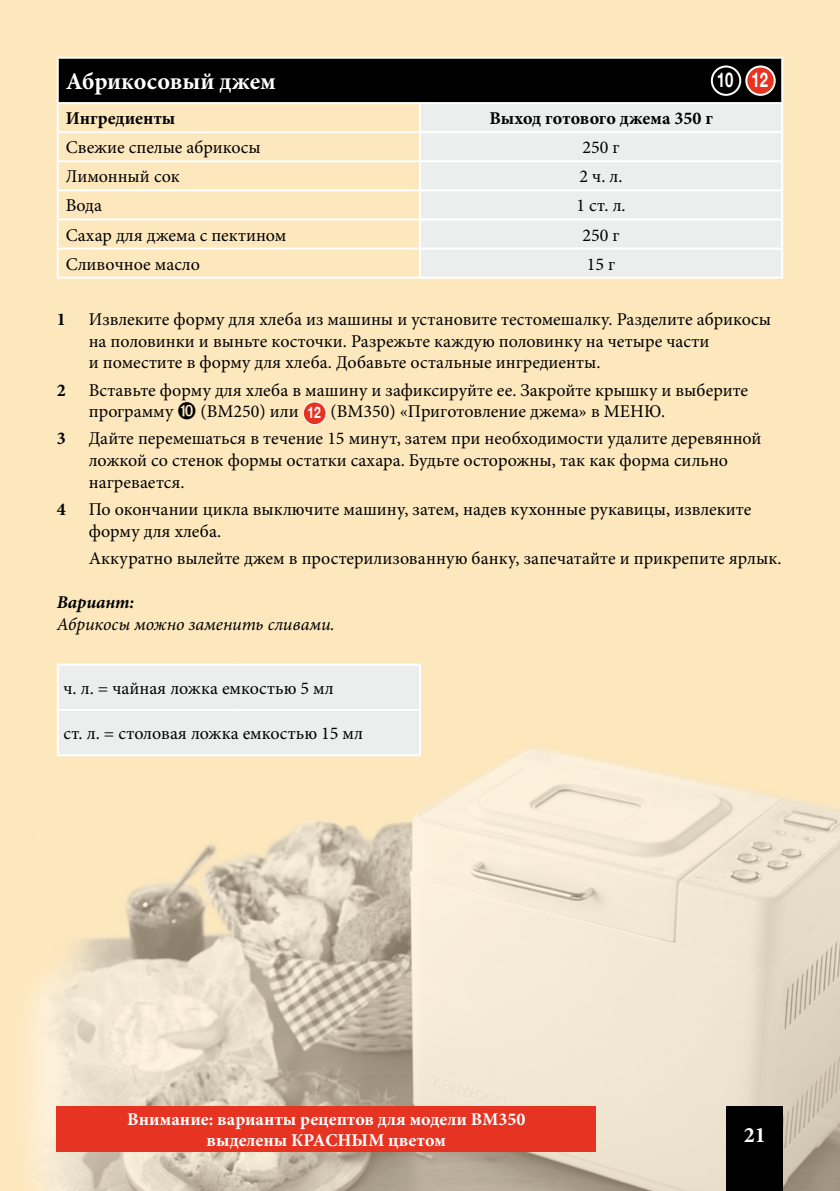
<style>
.page{position:relative;width:840px;height:1191px;background:#fff}
.page>*{position:absolute;margin:0;border:0;box-sizing:border-box;transform-origin:0 0}
.t1{font:700 24px "Minion Pro";color:#fff}
.t2{font:700 22px "Minion Pro";color:#fff}
.t3{font:700 20.2px "Helvetica Neue";color:#fff;scale:.73 1}
.t4{font:18px/21.6px "Minion Pro";color:#000}
.t5{font:700 18px/21px "Minion Pro";color:#fff;text-align:center}
.t6{font:700 18px "Minion Pro";color:#000}
.t7{font:italic 18px "Minion Pro";color:#000}
.t8{font:italic 700 18px "Minion Pro";color:#000}
.s1{font-family:"Helvetica Neue";font-weight:700;font-size:15.8px;color:#fff}
</style>
<div class="page">
<div style="left:0;top:0;width:839px;height:1191px;background:#fde7bd"></div>
<div style="left:59px;top:59px;width:721px;height:43px;background:#000"></div>
<div style="left:421px;top:104px;width:359px;height:173px;background:#eceeee"></div>
<hr style="left:780px;top:104px;width:2px;height:27px;background:#fff">
<hr style="left:420px;top:131px;width:362px;height:2px;background:#fff">
<hr style="left:780px;top:133px;width:2px;height:27px;background:#fff">
<hr style="left:420px;top:160px;width:362px;height:2px;background:#fff">
<hr style="left:780px;top:162px;width:2px;height:27px;background:#fff">
<hr style="left:420px;top:189px;width:362px;height:2px;background:#fff">
<hr style="left:780px;top:191px;width:2px;height:27px;background:#fff">
<hr style="left:420px;top:218px;width:362px;height:2px;background:#fff">
<hr style="left:780px;top:220px;width:2px;height:27px;background:#fff">
<hr style="left:420px;top:247px;width:362px;height:2px;background:#fff">
<hr style="left:780px;top:249px;width:2px;height:28px;background:#fff">
<hr style="left:420px;top:277px;width:362px;height:2px;background:#fff">
<hr style="left:57px;top:57px;width:363px;height:2px;background:#fff">
<hr style="left:57px;top:59px;width:2px;height:43px;background:#fff">
<hr style="left:420px;top:57px;width:362px;height:2px;background:#fff">
<hr style="left:780px;top:59px;width:2px;height:43px;background:#fff">
<hr style="left:57px;top:102px;width:725px;height:2px;background:#fff">
<hr style="left:57px;top:104px;width:2px;height:27px;background:#fff">
<hr style="left:419px;top:104px;width:2px;height:27px;background:#fff">
<hr style="left:57px;top:131px;width:363px;height:2px;background:#fff">
<hr style="left:57px;top:133px;width:2px;height:27px;background:#fff">
<hr style="left:419px;top:133px;width:2px;height:27px;background:#fff">
<hr style="left:57px;top:160px;width:363px;height:2px;background:#fff">
<hr style="left:57px;top:162px;width:2px;height:27px;background:#fff">
<hr style="left:419px;top:162px;width:2px;height:27px;background:#fff">
<hr style="left:57px;top:189px;width:363px;height:2px;background:#fff">
<hr style="left:57px;top:191px;width:2px;height:27px;background:#fff">
<hr style="left:419px;top:191px;width:2px;height:27px;background:#fff">
<hr style="left:57px;top:218px;width:363px;height:2px;background:#fff">
<hr style="left:57px;top:220px;width:2px;height:27px;background:#fff">
<hr style="left:419px;top:220px;width:2px;height:27px;background:#fff">
<hr style="left:57px;top:247px;width:363px;height:2px;background:#fff">
<hr style="left:57px;top:249px;width:2px;height:28px;background:#fff">
<hr style="left:419px;top:249px;width:2px;height:28px;background:#fff">
<hr style="left:57px;top:277px;width:363px;height:2px;background:#fff">
<div style="left:303px;top:402px;width:23px;height:22px;background:#e73422;border-radius:50%"></div>
<div style="left:303px;top:401px;width:23px;height:24px;border:1px solid #fff;border-radius:50%"></div>
<div style="left:746px;top:66px;width:28px;height:29px;background:#e73422;border-radius:50%"></div>
<div style="left:745px;top:65px;width:30px;height:31px;border:2px solid #fff;border-radius:50%"></div>
<div style="left:711px;top:66px;width:28px;height:29px;background:#000;border-radius:50%"></div>
<div style="left:710px;top:65px;width:30px;height:31px;border:2px solid #fff;border-radius:50%"></div>
<img style="left:12px;top:675px;width:827px;height:516px">
<div style="left:57px;top:1106px;width:538px;height:45px;background:#e73422"></div>
<div style="left:726px;top:1106px;width:56px;height:85px;background:#000"></div>
<div style="left:59px;top:665px;width:360px;height:89px;background:#eceeee"></div>
<hr style="left:419px;top:665px;width:2px;height:44px;background:#fff">
<hr style="left:419px;top:711px;width:2px;height:43px;background:#fff">
<hr style="left:57px;top:663px;width:182px;height:2px;background:#fff">
<hr style="left:57px;top:665px;width:2px;height:44px;background:#fff">
<hr style="left:239px;top:663px;width:182px;height:2px;background:#fff">
<hr style="left:57px;top:709px;width:182px;height:2px;background:#fff">
<hr style="left:57px;top:711px;width:2px;height:43px;background:#fff">
<hr style="left:239px;top:709px;width:182px;height:2px;background:#fff">
<hr style="left:57px;top:754px;width:364px;height:2px;background:#fff">
<h1 class="t1" style="left:66px;top:65px;width:211px">Абрикосовый джем</h1>
<p class="t6" style="left:66px;top:106px;width:111px">Ингредиенты</p>
<p class="t6" style="left:489px;top:106px;width:225px">Выход готового джема 350 г</p>
<p class="t4" style="left:66px;top:137px;width:196px">Свежие спелые абрикосы</p>
<p class="t4" style="left:582px;top:137px;width:39px">250 г</p>
<p class="t4" style="left:66px;top:166px;width:115px">Лимонный сок</p>
<p class="t4" style="left:579px;top:166px;width:45px">2 ч. л.</p>
<p class="t4" style="left:66px;top:195px;width:38px">Вода</p>
<p class="t4" style="left:576px;top:195px;width:51px">1 ст. л.</p>
<p class="t4" style="left:66px;top:224px;width:222px">Сахар для джема с пектином</p>
<p class="t4" style="left:582px;top:224px;width:39px">250 г</p>
<p class="t4" style="left:66px;top:253px;width:136px">Сливочное масло</p>
<p class="t4" style="left:586px;top:253px;width:30px">15 г</p>
<p class="t3" style="left:716px;top:68px;width:71px">10 12</p>
<p class="t6" style="left:57px;top:306px;width:11px">1</p>
<p class="t4" style="left:89px;top:308px;width:683px">Извлеките форму для хлеба из машины и установите тестомешалку. Разделите абрикосы на половинки и выньте косточки. Разрежьте каждую половинку на четыре части<br>и поместите в форму для хлеба. Добавьте остальные ингредиенты.</p>
<p class="t6" style="left:57px;top:377px;width:10px">2</p>
<p class="t4" style="left:89px;top:379px;width:660px">Вставьте форму для хлеба в машину и зафиксируйте ее. Закройте крышку и выберите программу ➓ (BM250) или <span class="s1">12</span> (BM350) «Приготовление джема» в МЕНЮ.</p>
<p class="t6" style="left:57px;top:426px;width:10px">3</p>
<p class="t4" style="left:89px;top:428px;width:674px">Дайте перемешаться в течение 15 минут, затем при необходимости удалите деревянной ложкой со стенок формы остатки сахара. Будьте осторожны, так как форма сильно нагревается.</p>
<p class="t6" style="left:57px;top:496px;width:10px">4</p>
<p class="t4" style="left:89px;top:498px;width:663px">По окончании цикла выключите машину, затем, надев кухонные рукавицы, извлеките форму для хлеба.</p>
<p class="t4" style="left:89px;top:547px;width:693px">Аккуратно вылейте джем в простерилизованную банку, запечатайте и прикрепите ярлык.</p>
<p class="t8" style="left:57px;top:589px;width:79px">Вариант:</p>
<p class="t7" style="left:57px;top:611px;width:279px">Абрикосы можно заменить сливами.</p>
<p class="t4" style="left:63px;top:677px;width:271px">ч. л. = чайная ложка емкостью 5 мл</p>
<p class="t4" style="left:63px;top:722px;width:301px">ст. л. = столовая ложка емкостью 15 мл</p>
<p class="t5" style="left:127px;top:1108px;width:399px">Внимание: варианты рецептов для модели BM350 выделены КРАСНЫМ цветом</p>
<p class="t2" style="left:743px;top:1119px;width:23px">21</p>
</div>
